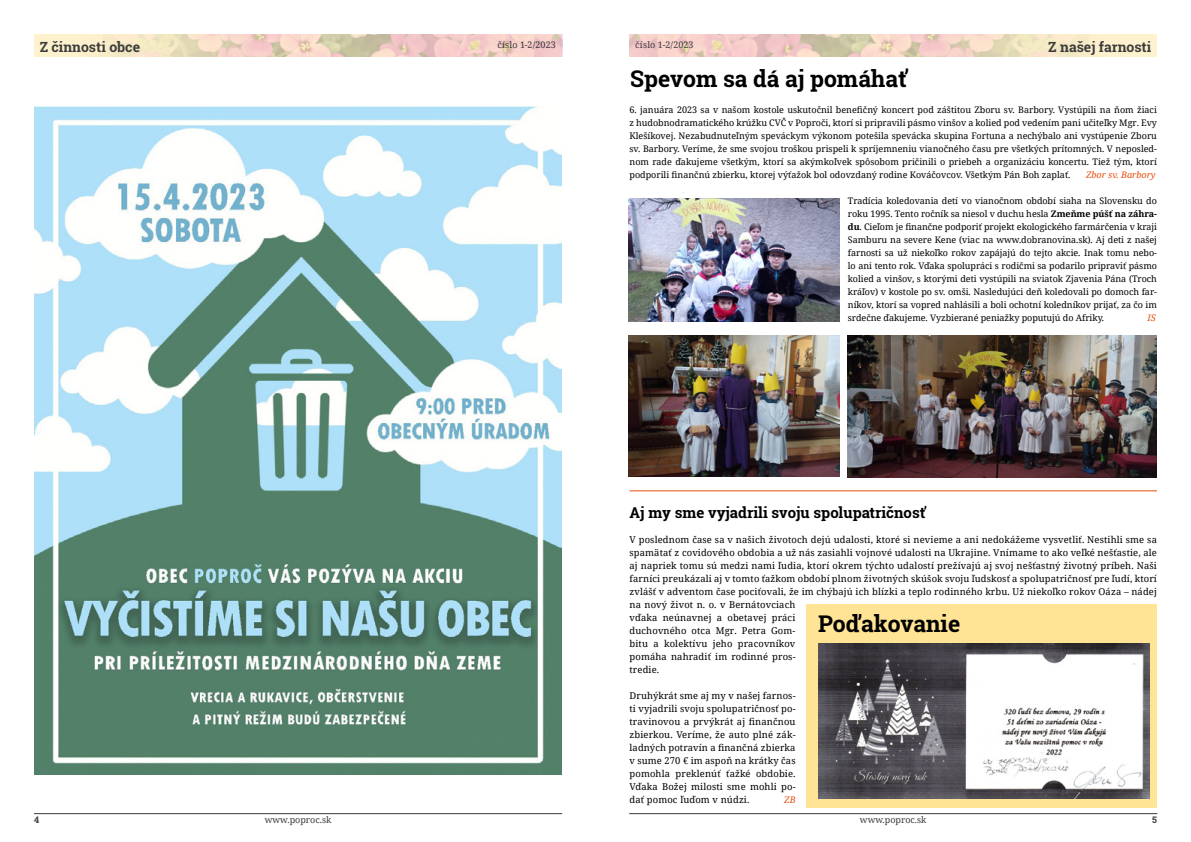
<style>
.page{position:relative;width:1191px;height:842px;background:#fff}
.page>*{position:absolute;margin:0;border:0;box-sizing:border-box;transform-origin:0 0}
.t1{font:700 23px "Roboto Slab";color:#000}
.t2{font:700 15px "Roboto Slab";color:#000}
.t3{font:700 14px "Roboto Slab";color:#3c3c3b}
.t4{font:9.4px/13px "Noto Serif";letter-spacing:.015em;color:#000}
.t5{font:9px/13px "Noto Serif";letter-spacing:-.005em;color:#000;text-align:justify}
.t6{font:9px "Noto Serif";color:#3c3c3b}
.t7{font:italic 9px "Noto Serif";color:#e74e0f}
.t8{font:700 9px "Roboto Slab";color:#3c3c3b}
.s1{font-weight:700}
</style>
<div class="page">
<img style="left:40px;top:34px;width:522px;height:23px">
<img style="left:629px;top:34px;width:522px;height:23px">
<hr style="left:629px;top:490px;width:528px;height:1px;background:#e74e0f">
<div style="left:806px;top:604px;width:350px;height:203px;background:#ffe496"></div>
<hr style="left:34px;top:813px;width:528px;height:1px;background:#3c3c3b">
<hr style="left:629px;top:813px;width:528px;height:1px;background:#3c3c3b">
<img style="left:629px;top:198px;width:210px;height:123px">
<img style="left:629px;top:335px;width:210px;height:142px">
<img style="left:847px;top:335px;width:310px;height:142px">
<img style="left:818px;top:644px;width:331px;height:155px">
<img style="left:34px;top:107px;width:527px;height:667px">
<h3 class="t3" style="left:40px;top:37px;width:102px">Z činnosti obce</h3>
<h3 class="t3" style="left:1048px;top:37px;width:104px">Z našej farnosti</h3>
<p class="t6" style="left:497px;top:39px;width:60px">číslo 1-2/2023</p>
<p class="t6" style="left:635px;top:39px;width:60px">číslo 1-2/2023</p>
<h1 class="t1" style="left:630px;top:63px;width:278px">Spevom sa dá aj pomáhať</h1>
<p class="t5" style="left:629px;top:103px;width:529px">6. januára 2023 sa v našom kostole uskutočnil benefičný koncert pod záštitou Zboru sv. Barbory. Vystúpili na ňom žiaci z hudobnodramatického krúžku CVČ v Poproči, ktorí si pripravili pásmo vinšov a kolied pod vedením pani učiteľky Mgr. Evy Klešíkovej. Nezabudnuteľným speváckym výkonom potešila spevácka skupina Fortuna a nechýbalo ani vystúpenie Zboru sv. Barbory. Veríme, že sme svojou troškou prispeli k spríjemneniu vianočného času pre všetkých prítomných. V neposled&shy;nom rade ďakujeme všetkým, ktorí sa akýmkoľvek spôsobom pričinili o priebeh a organizáciu koncertu. Tiež tým, ktorí podporili finančnú zbierku, ktorej výťažok bol odovzdaný rodine Kováčovcov. Všetkým Pán Boh zaplať.</p>
<p class="t7" style="left:1086px;top:169px;width:71px">Zbor sv. Barbory</p>
<p class="t5" style="left:848px;top:194px;width:311px">Tradícia koledovania detí vo vianočnom období siaha na Slovensku do roku 1995. Tento ročník sa niesol v duchu hesla <span class="s1">Zmeňme púšť na záhra&shy;du</span>. Cieľom je finančne podporiť projekt ekologického farmárčenia v kraji Samburu na severe Kene (viac na www.dobranovina.sk). Aj deti z našej farnosti sa už niekoľko rokov zapájajú do tejto akcie. Inak tomu nebo&shy;lo ani tento rok. Vďaka spolupráci s rodičmi sa podarilo pripraviť pásmo kolied a vinšov, s ktorými deti vystúpili na sviatok Zjavenia Pána (Troch kráľov) v kostole po sv. omši. Nasledujúci deň koledovali po domoch far&shy;níkov, ktorí sa vopred nahlásili a boli ochotní koledníkov prijať, za čo im srdečne ďakujeme. Vyzbierané peniažky poputujú do Afriky.</p>
<p class="t7" style="left:1147px;top:312px;width:10px">IS</p>
<h2 class="t2" style="left:629px;top:502px;width:298px">Aj my sme vyjadrili svoju spolupatričnosť</h2>
<p class="t4" style="left:629px;top:532px;width:529px">V poslednom čase sa v našich životoch dejú udalosti, ktoré si nevieme a ani nedokážeme vysvetliť. Nestihli sme sa spamätať z covidového obdobia a už nás zasiahli vojnové udalosti na Ukrajine. Vnímame to ako veľké nešťastie, ale aj napriek tomu sú medzi nami ľudia, ktorí okrem týchto udalostí prežívajú aj svoj nešťastný životný príbeh. Naši farníci preukázali aj v tomto ťažkom období plnom životných skúšok svoju ľudskosť a spolupatričnosť pre ľudí, ktorí zvlášť v adventom čase pociťovali, že im chýbajú ich blízki a teplo rodinného krbu. Už niekoľko rokov Oáza – nádej na nový život n. o. v Bernátovciach<br>vďaka neúnavnej a obetavej práci<br>duchovného otca Mgr. Petra Gom-<br>bitu a kolektívu jeho pracovníkov<br>pomáha nahradiť im rodinné pros-<br>tredie.</p>
<p class="t4" style="left:629px;top:688px;width:168px;text-align:justify">Druhýkrát sme aj my v našej farnos&shy;ti vyjadrili svoju spolupatričnosť po&shy;travinovou a prvýkrát aj finančnou zbierkou. Veríme, že auto plné zák&shy;ladných potravín a finančná zbierka v sume 270 € im aspoň na krátky čas pomohla preklenúť ťažké obdobie.<br>Vďaka Božej milosti sme mohli po&shy;dať pomoc ľuďom v núdzi.</p>
<h1 class="t1" style="left:818px;top:607px;width:144px">Poďakovanie</h1>
<p class="t7" style="left:784px;top:793px;width:13px">ZB</p>
<p class="t8" style="left:34px;top:814px;width:7px">4</p>
<p class="t6" style="left:265px;top:814px;width:68px">www.poproc.sk</p>
<p class="t6" style="left:860px;top:814px;width:68px">www.poproc.sk</p>
<p class="t8" style="left:1152px;top:814px;width:6px">5</p>
</div>
